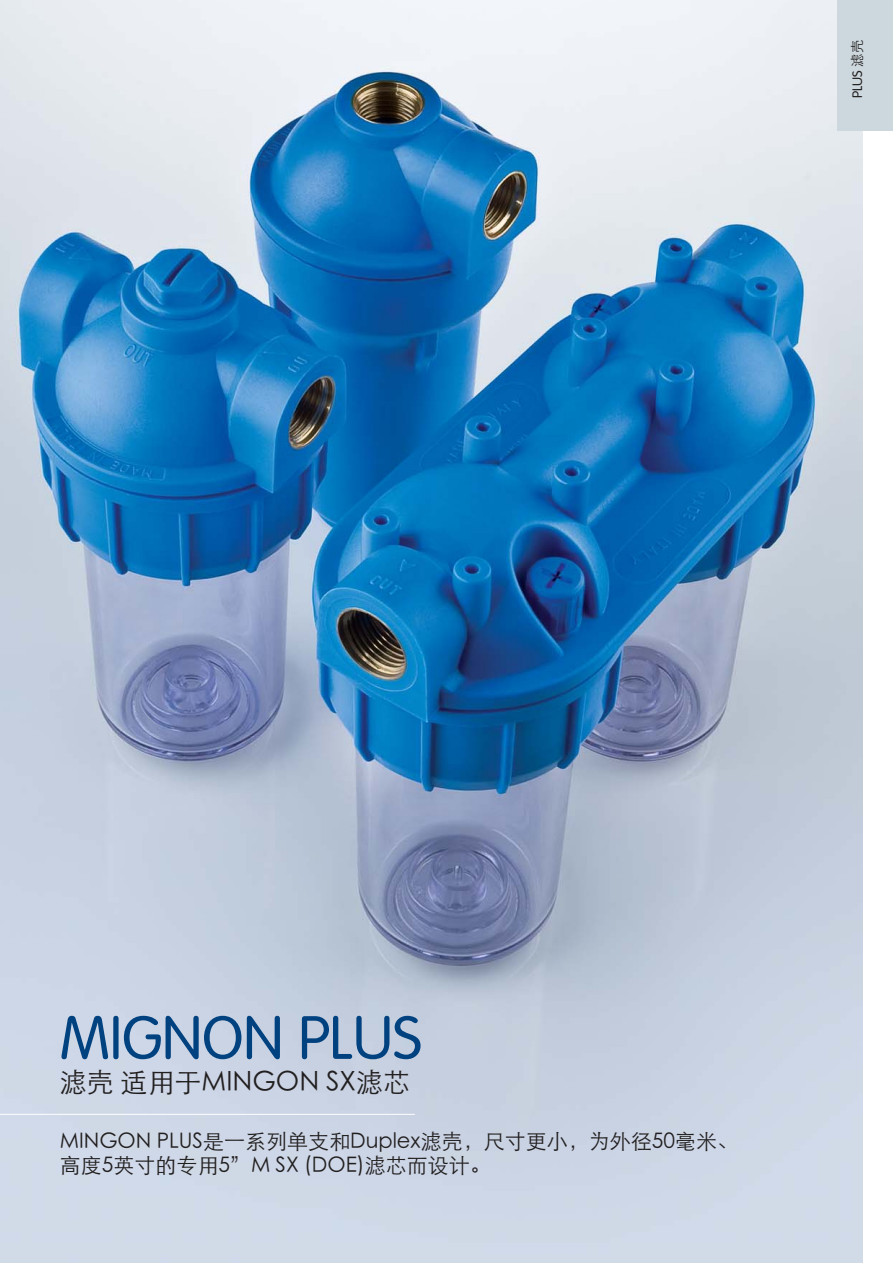
<style>
.page{position:relative;width:893px;height:1263px;background:#fff}
.page>*{position:absolute;margin:0;border:0;box-sizing:border-box;transform-origin:0 0}
.t1{font:300 60px "VAG Rounded";color:#00417f}
.t2{font:300 27px "ST Heiti SC";color:#221f1f}
.t3{font:300 21px/24px "ST Heiti SC";color:#221f1f}
.t4{font:300 13.5px "VAG Rounded";color:#221f1f}
.s1{font-family:"ST Heiti SC"}
</style>
<div class="page">
<img style="left:0;top:0;width:862px;height:1263px">
<div style="left:838px;top:0;width:55px;height:130px;background:#cdd8de"></div>
<hr style="left:0;top:1114px;width:415px;height:1px;background:#fff">
<p class="t4" style="left:851px;top:98px;width:60px;rotate:-90deg">PLUS <span class="s1">滤壳</span></p>
<h1 class="t1" style="left:60px;top:1009px;width:364px">MIGNON PLUS</h1>
<p class="t2" style="left:60px;top:1067px;width:352px">滤壳 适用于MINGON SX滤芯</p>
<p class="t3" style="left:60px;top:1130px;width:680px">MINGON PLUS是一系列单支和Duplex滤壳，尺寸更小，为外径50毫米、高度5英寸的专用5”M SX (DOE)滤芯而设计。</p>
</div>
